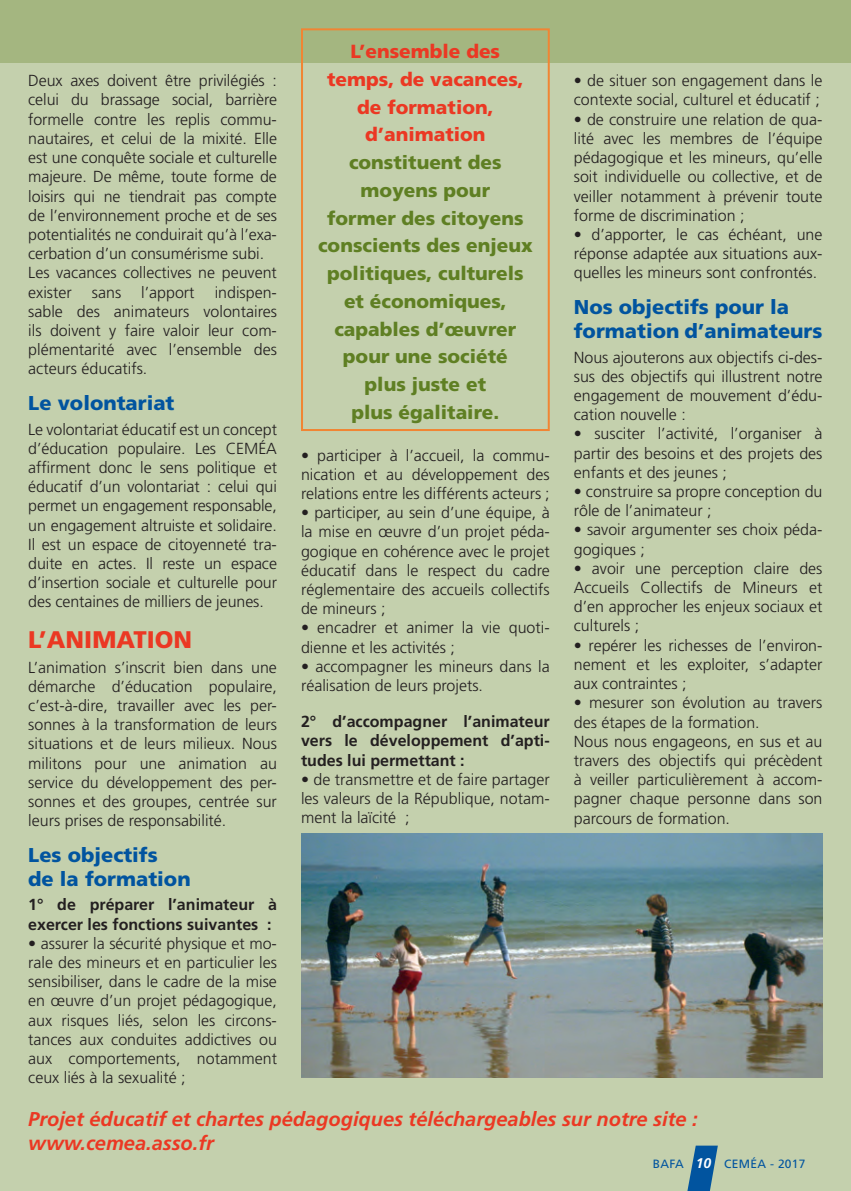
<style>
.page{position:relative;width:851px;height:1191px;background:#fff}
.page>*{position:absolute;margin:0;border:0;box-sizing:border-box;transform-origin:0 0}
.Projet_éducatif_inte{font:900 24px "Frutiger";color:#eb3823}
.Projet_éducatif_titr{font:italic 700 20px "Frutiger";color:#eb3823}
.Projet_éducatif_titr-2{font:900 20px/24px "Frutiger";color:#01549f}
.t1{font:900 19px/27.8px "Frutiger";color:#5f7f23;text-align:center}
.Projet_éducatif_text{font:300 16px/19.2px "Frutiger";color:#231f20;text-align:justify}
.Projet_éducatif_text-2{font:700 16px/19.2px "Frutiger";color:#231f20}
.t2{font:italic 700 14px "Frutiger";color:#fff}
.t3{font:12px "Frutiger";letter-spacing:.025em;color:#01549f}
.s1{color:#eb3823}
</style>
<div class="page">
<div style="left:0;top:0;width:850px;height:1191px;background:#c4d0ad"></div>
<div style="left:0;top:0;width:850px;height:62px;background:#a4b680"></div>
<img style="left:301px;top:833px;width:521px;height:244px">
<div style="left:301px;top:28px;width:248px;height:403px;border:2px solid #f18533"></div>
<svg style="left:687px;top:1145px;width:30px;height:46px"></svg>
<p class="Projet_éducatif_text" style="left:28px;top:71px;width:250px">Deux axes doivent être privilégiés : celui du brassage social, barrière formelle contre les replis commu&shy;nautaires, et celui de la mixité. Elle est une conquête sociale et culturelle majeure. De même, toute forme de loisirs qui ne tiendrait pas compte de l’environnement proche et de ses potentialités ne conduirait qu’à l’exa&shy;cerbation d’un consumérisme subi.</p>
<p class="Projet_éducatif_text" style="left:28px;top:263px;width:250px">Les vacances collectives ne peuvent exister</p>
<p class="Projet_éducatif_text" style="left:28px;top:282px;width:250px;text-indent:186px">indispen&shy;sable des animateurs volontaires ils doivent y faire valoir leur com&shy;plémentarité avec l’ensemble des acteurs éducatifs.</p>
<p class="Projet_éducatif_titr-2" style="left:28px;top:390px;width:148px">Le volontariat</p>
<p class="Projet_éducatif_text" style="left:28px;top:419px;width:250px">Le volontariat éducatif est un concept d’éducation populaire. Les CEMÉA affirment donc le sens politique et éducatif d’un volontariat : celui qui permet un engagement responsable, un engagement altruiste et solidaire.<br>Il est un espace de citoyenneté tra&shy;duite en actes. Il reste un espace d’insertion sociale et culturelle pour des centaines de milliers de jeunes.</p>
<p class="Projet_éducatif_inte" style="left:28px;top:624px;width:165px">L’ANIMATION</p>
<p class="Projet_éducatif_text" style="left:28px;top:657px;width:250px">L’animation s’inscrit bien dans une démarche d’éducation populaire, c’est-à-dire, travailler avec les per&shy;sonnes à la transformation de leurs situations et de leurs milieux. Nous militons pour une animation au service du développement des per&shy;sonnes et des groupes, centrée sur leurs prises de responsabilité.</p>
<p class="Projet_éducatif_titr-2" style="left:28px;top:842px;width:164px">Les objectifs<br>de la formation</p>
<p class="Projet_éducatif_text-2" style="left:28px;top:895px;width:250px">1° de préparer l’animateur à exercer les fonctions suivantes :</p>
<p class="Projet_éducatif_text" style="left:28px;top:933px;width:250px">• assurer la sécurité physique et mo&shy;rale des mineurs et en particulier les sensibiliser, dans le cadre de la mise en œuvre d’un projet pédagogique, aux risques liés, selon les circons&shy;tances aux conduites addictives ou aux comportements, notamment ceux liés à la sexualité ;</p>
<p class="Projet_éducatif_text" style="left:92px;top:282px;width:31px">sans</p>
<p class="Projet_éducatif_text" style="left:141px;top:282px;width:55px">l’apport</p>
<p class="t1" style="left:318px;top:37px;width:216px"><span class="s1">L’ensemble des temps, de vacances, de formation, d’animation </span>constituent des moyens pour<br>former des citoyens conscients des enjeux politiques, culturels et économiques, capables d’œuvrer pour une société<br>plus juste et<br>plus égalitaire.</p>
<p class="Projet_éducatif_text" style="left:301px;top:445px;width:250px">• participer à l’accueil, la commu&shy;nication et au développement des relations entre les différents acteurs ;</p>
<p class="Projet_éducatif_text" style="left:301px;top:503px;width:250px">• participer, au sein d’une équipe, à la mise en œuvre d’un projet péda&shy;gogique en cohérence avec le projet éducatif dans le respect du cadre réglementaire des accueils collectifs de mineurs ;</p>
<p class="Projet_éducatif_text" style="left:301px;top:618px;width:250px">• encadrer et animer la vie quoti&shy;dienne et les activités ;</p>
<p class="Projet_éducatif_text" style="left:301px;top:656px;width:250px">• accompagner les mineurs dans la réalisation de leurs projets.</p>
<p class="Projet_éducatif_text-2" style="left:301px;top:712px;width:250px;text-align:justify">2° d’accompagner l’animateur vers le développement d’apti&shy;tudes lui permettant :</p>
<p class="Projet_éducatif_text" style="left:301px;top:769px;width:250px">• de transmettre et de faire partager les valeurs de la République, notam&shy;ment la laïcité ;</p>
<p class="Projet_éducatif_text" style="left:573px;top:71px;width:250px">• de situer son engagement dans le contexte social, culturel et éducatif ;</p>
<p class="Projet_éducatif_text" style="left:573px;top:109px;width:250px">• de construire une relation de qua&shy;lité avec les membres de l’équipe pédagogique et les mineurs, qu’elle soit individuelle ou collective, et de veiller notamment à prévenir toute forme de discrimination ;</p>
<p class="Projet_éducatif_text" style="left:573px;top:225px;width:250px">• d’apporter, le cas échéant, une réponse adaptée aux situations aux&shy;quelles les mineurs sont confrontés.</p>
<p class="Projet_éducatif_titr-2" style="left:573px;top:294px;width:250px">Nos objectifs pour la formation d’animateurs</p>
<p class="Projet_éducatif_text" style="left:573px;top:347px;width:250px">Nous ajouterons aux objectifs ci-des&shy;sus des objectifs qui illustrent notre engagement de mouvement d’édu&shy;cation nouvelle :</p>
<p class="Projet_éducatif_text" style="left:573px;top:424px;width:250px">• susciter l’activité, l’organiser à partir des besoins et des projets des enfants et des jeunes ;</p>
<p class="Projet_éducatif_text" style="left:573px;top:482px;width:250px">• construire sa propre conception du rôle de l’animateur ;</p>
<p class="Projet_éducatif_text" style="left:573px;top:520px;width:250px">• savoir argumenter ses choix péda&shy;gogiques ;</p>
<p class="Projet_éducatif_text" style="left:573px;top:558px;width:250px">• avoir une perception claire des Accueils Collectifs de Mineurs et d’en approcher les enjeux sociaux et culturels ;</p>
<p class="Projet_éducatif_text" style="left:573px;top:635px;width:250px">• repérer les richesses de l’environ&shy;nement et les exploiter, s’adapter aux contraintes ;</p>
<p class="Projet_éducatif_text" style="left:573px;top:693px;width:250px">• mesurer son évolution au travers des étapes de la formation.</p>
<p class="Projet_éducatif_text" style="left:573px;top:731px;width:250px">Nous nous engageons, en sus et au travers des objectifs qui précèdent à veiller particulièrement à accom&shy;pagner chaque personne dans son parcours de formation.</p>
<p class="Projet_éducatif_titr" style="left:28px;top:1107px;width:671px">Projet éducatif et chartes pédagogiques téléchargeables sur notre site :</p>
<p class="Projet_éducatif_titr" style="left:28px;top:1131px;width:187px">www.cemea.asso.fr</p>
<p class="t3" style="left:652px;top:1156px;width:33px">BAFA</p>
<p class="t3" style="left:724px;top:1156px;width:83px">CEMÉA - 2017</p>
<p class="t2" style="left:695px;top:1154px;width:17px">10</p>
</div>
